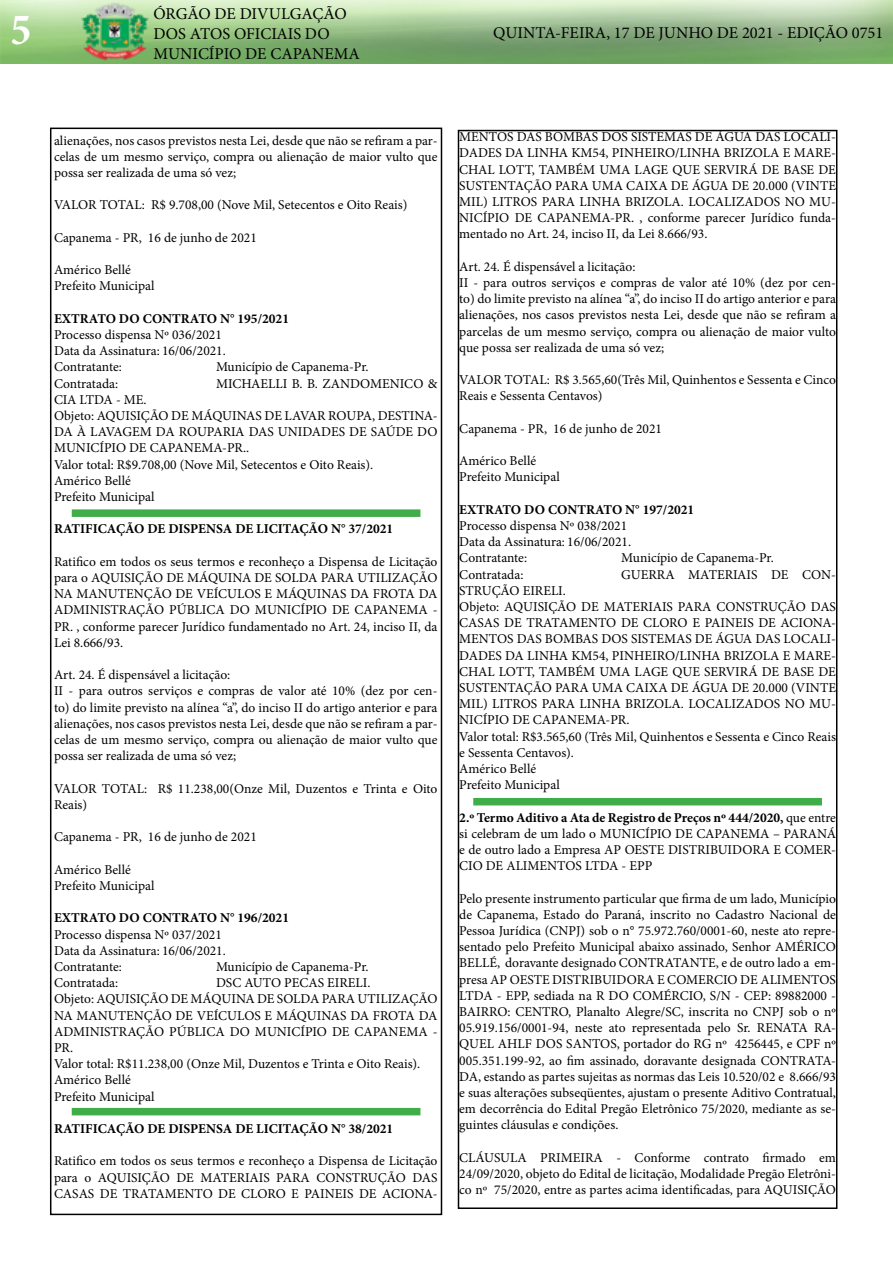
<style>
.page{position:relative;width:893px;height:1263px;background:#fff}
.page>*{position:absolute;margin:0;border:0;box-sizing:border-box;transform-origin:0 0}
.t1{font:700 condensed 45px "Minion Pro";color:#fff}
.t2{font:16.5px/19.8px "Minion Pro";color:#000}
.t3{font:13.5px/16.2px "Minion Pro";color:#000}
.t4{font:700 13.5px "Minion Pro";color:#000}
.s1{font-weight:700}
</style>
<div class="page">
<div style="left:50px;top:128px;width:392px;height:1087px;border:2px solid #000"></div>
<img style="left:0;top:0;width:893px;height:64px">
<div style="left:458px;top:130px;width:379px;height:1079px;border:2px solid #000"></div>
<div style="left:72px;top:509px;width:348px;height:8px;background:#41ad49"></div>
<div style="left:72px;top:1108px;width:348px;height:7px;background:#41ad49"></div>
<div style="left:473px;top:798px;width:349px;height:7px;background:#41ad49"></div>
<h1 class="t1" style="left:11px;top:-1px;width:22px">5</h1>
<p class="t2" style="left:153px;top:4px;width:208px">ÓRGÃO DE DIVULGAÇÃO<br>DOS ATOS OFICIAIS DO<br>MUNICÍPIO DE CAPANEMA</p>
<p class="t2" style="left:493px;top:23px;width:392px">QUINTA-FEIRA, 17 DE JUNHO DE 2021 - EDIÇÃO 0751</p>
<p class="t3" style="left:54px;top:132px;width:385px;text-align:justify">alienações, nos casos previstos nesta Lei, desde que não se refiram a par&shy;celas de um mesmo serviço, compra ou alienação de maior vulto que possa ser realizada de uma só vez;</p>
<p class="t3" style="left:54px;top:197px;width:355px">VALOR TOTAL: R$ 9.708,00 (Nove Mil, Setecentos e Oito Reais)</p>
<p class="t3" style="left:54px;top:229px;width:204px">Capanema - PR, 16 de junho de 2021</p>
<p class="t3" style="left:54px;top:262px;width:102px">Américo Bellé<br>Prefeito Municipal</p>
<p class="t4" style="left:54px;top:309px;width:237px">EXTRATO DO CONTRATO N° 195/2021</p>
<p class="t3" style="left:54px;top:327px;width:173px">Processo dispensa Nº 036/2021<br>Data da Assinatura: 16/06/2021.<br>Contratante:</p>
<p class="t3" style="left:216px;top:359px;width:154px">Município de Capanema-Pr.</p>
<p class="t3" style="left:54px;top:375px;width:66px">Contratada:</p>
<p class="t3" style="left:216px;top:375px;width:223px">MICHAELLI B. B. ZANDOMENICO &amp;</p>
<p class="t3" style="left:54px;top:391px;width:385px">CIA LTDA - ME.<br>Objeto: AQUISIÇÃO DE MÁQUINAS DE LAVAR ROUPA, DESTINA-DA À LAVAGEM DA ROUPARIA DAS UNIDADES DE SAÚDE DO MUNICÍPIO DE CAPANEMA-PR..<br>Valor total: R$9.708,00 (Nove Mil, Setecentos e Oito Reais).<br>Américo Bellé<br>Prefeito Municipal</p>
<p class="t4" style="left:54px;top:520px;width:341px">RATIFICAÇÃO DE DISPENSA DE LICITAÇÃO N° 37/2021</p>
<p class="t3" style="left:54px;top:553px;width:385px;text-align:justify">Ratifico em todos os seus termos e reconheço a Dispensa de Licitação para o AQUISIÇÃO DE MÁQUINA DE SOLDA PARA UTILIZAÇÃO NA MANUTENÇÃO DE VEÍCULOS E MÁQUINAS DA FROTA DA ADMINISTRAÇÃO PÚBLICA DO MUNICÍPIO DE CAPANEMA - PR. , conforme parecer Jurídico fundamentado no Art. 24, inciso II, da Lei 8.666/93.</p>
<p class="t3" style="left:54px;top:667px;width:385px">Art. 24. É dispensável a licitação:<br>II - para outros serviços e compras de valor até 10% (dez por cen&shy;to) do limite previsto na alínea “a”, do inciso II do artigo anterior e para alienações, nos casos previstos nesta Lei, desde que não se refiram a par&shy;celas de um mesmo serviço, compra ou alienação de maior vulto que possa ser realizada de uma só vez;</p>
<p class="t3" style="left:54px;top:780px;width:385px">VALOR TOTAL: R$ 11.238,00(Onze Mil, Duzentos e Trinta e Oito<br>Reais)</p>
<p class="t3" style="left:54px;top:829px;width:204px">Capanema - PR, 16 de junho de 2021</p>
<p class="t3" style="left:54px;top:861px;width:102px">Américo Bellé<br>Prefeito Municipal</p>
<p class="t4" style="left:54px;top:908px;width:237px">EXTRATO DO CONTRATO N° 196/2021</p>
<p class="t3" style="left:54px;top:926px;width:173px">Processo dispensa Nº 037/2021<br>Data da Assinatura: 16/06/2021.<br>Contratante:</p>
<p class="t3" style="left:216px;top:958px;width:154px">Município de Capanema-Pr.</p>
<p class="t3" style="left:54px;top:975px;width:66px">Contratada:</p>
<p class="t3" style="left:54px;top:975px;width:385px;text-indent:162px">DSC AUTO PECAS EIRELI.<br>Objeto: AQUISIÇÃO DE MÁQUINA DE SOLDA PARA UTILIZAÇÃO NA MANUTENÇÃO DE VEÍCULOS E MÁQUINAS DA FROTA DA ADMINISTRAÇÃO PÚBLICA DO MUNICÍPIO DE CAPANEMA - PR.<br>Valor total: R$11.238,00 (Onze Mil, Duzentos e Trinta e Oito Reais).<br>Américo Bellé<br>Prefeito Municipal</p>
<p class="t4" style="left:54px;top:1119px;width:341px">RATIFICAÇÃO DE DISPENSA DE LICITAÇÃO N° 38/2021</p>
<p class="t3" style="left:54px;top:1153px;width:385px;text-align:justify">Ratifico em todos os seus termos e reconheço a Dispensa de Licitação para o AQUISIÇÃO DE MATERIAIS PARA CONSTRUÇÃO DAS CASAS DE TRATAMENTO DE CLORO E PAINEIS DE ACIONA-</p>
<p class="t3" style="left:459px;top:129px;width:378px;text-align:justify">MENTOS DAS BOMBAS DOS SISTEMAS DE ÁGUA DAS LOCALI-DADES DA LINHA KM54, PINHEIRO/LINHA BRIZOLA E MARE-CHAL LOTT, TAMBÉM UMA LAGE QUE SERVIRÁ DE BASE DE SUSTENTAÇÃO PARA UMA CAIXA DE ÁGUA DE 20.000 (VINTE MIL) LITROS PARA LINHA BRIZOLA. LOCALIZADOS NO MU-NICÍPIO DE CAPANEMA-PR. , conforme parecer Jurídico funda&shy;mentado no Art. 24, inciso II, da Lei 8.666/93.</p>
<p class="t3" style="left:459px;top:258px;width:378px">Art. 24. É dispensável a licitação:<br>II - para outros serviços e compras de valor até 10% (dez por cen&shy;to) do limite previsto na alínea “a”, do inciso II do artigo anterior e para alienações, nos casos previstos nesta Lei, desde que não se refiram a parcelas de um mesmo serviço, compra ou alienação de maior vulto que possa ser realizada de uma só vez;</p>
<p class="t3" style="left:459px;top:372px;width:378px">VALOR TOTAL: R$ 3.565,60(Três Mil, Quinhentos e Sessenta e Cinco<br>Reais e Sessenta Centavos)</p>
<p class="t3" style="left:459px;top:420px;width:204px">Capanema - PR, 16 de junho de 2021</p>
<p class="t3" style="left:459px;top:453px;width:102px">Américo Bellé<br>Prefeito Municipal</p>
<p class="t4" style="left:459px;top:500px;width:237px">EXTRATO DO CONTRATO N° 197/2021</p>
<p class="t3" style="left:459px;top:518px;width:173px">Processo dispensa Nº 038/2021<br>Data da Assinatura: 16/06/2021.<br>Contratante:</p>
<p class="t3" style="left:621px;top:550px;width:154px">Município de Capanema-Pr.</p>
<p class="t3" style="left:459px;top:566px;width:66px">Contratada:</p>
<p class="t3" style="left:621px;top:566px;width:216px">GUERRA MATERIAIS DE CON-</p>
<p class="t3" style="left:459px;top:582px;width:378px">STRUÇÃO EIRELI.<br>Objeto: AQUISIÇÃO DE MATERIAIS PARA CONSTRUÇÃO DAS CASAS DE TRATAMENTO DE CLORO E PAINEIS DE ACIONA-MENTOS DAS BOMBAS DOS SISTEMAS DE ÁGUA DAS LOCALI-DADES DA LINHA KM54, PINHEIRO/LINHA BRIZOLA E MARE-CHAL LOTT, TAMBÉM UMA LAGE QUE SERVIRÁ DE BASE DE SUSTENTAÇÃO PARA UMA CAIXA DE ÁGUA DE 20.000 (VINTE MIL) LITROS PARA LINHA BRIZOLA. LOCALIZADOS NO MU-NICÍPIO DE CAPANEMA-PR.<br>Valor total: R$3.565,60 (Três Mil, Quinhentos e Sessenta e Cinco Reais e Sessenta Centavos).<br>Américo Bellé<br>Prefeito Municipal</p>
<p class="t3" style="left:459px;top:809px;width:378px;text-align:justify"><span class="s1">2.º Termo Aditivo a Ata de Registro de Preços nº 444/2020,</span> que entre si celebram de um lado o MUNICÍPIO DE CAPANEMA – PARANÁ e de outro lado a Empresa AP OESTE DISTRIBUIDORA E COMER-CIO DE ALIMENTOS LTDA - EPP</p>
<p class="t3" style="left:459px;top:890px;width:378px;text-align:justify">Pelo presente instrumento particular que firma de um lado, Município de Capanema, Estado do Paraná, inscrito no Cadastro Nacional de Pessoa Jurídica (CNPJ) sob o n° 75.972.760/0001-60, neste ato repre&shy;sentado pelo Prefeito Municipal abaixo assinado, Senhor AMÉRICO BELLÉ, doravante designado CONTRATANTE, e de outro lado a em&shy;presa AP OESTE DISTRIBUIDORA E COMERCIO DE ALIMENTOS LTDA - EPP, sediada na R DO COMÉRCIO, S/N - CEP: 89882000 - BAIRRO: CENTRO, Planalto Alegre/SC, inscrita no CNPJ sob o nº 05.919.156/0001-94, neste ato representada pelo Sr. RENATA RA-QUEL AHLF DOS SANTOS, portador do RG nº 4256445, e CPF nº 005.351.199-92, ao fim assinado, doravante designada CONTRATA-DA, estando as partes sujeitas as normas das Leis 10.520/02 e 8.666/93 e suas alterações subseqüentes, ajustam o presente Aditivo Contratual, em decorrência do Edital Pregão Eletrônico 75/2020, mediante as se&shy;guintes cláusulas e condições.</p>
<p class="t3" style="left:459px;top:1149px;width:378px;text-align:justify">CLÁUSULA PRIMEIRA - Conforme contrato firmado em 24/09/2020, objeto do Edital de licitação, Modalidade Pregão Eletrôni&shy;co nº 75/2020, entre as partes acima identificadas, para AQUISIÇÃO</p>
</div>
